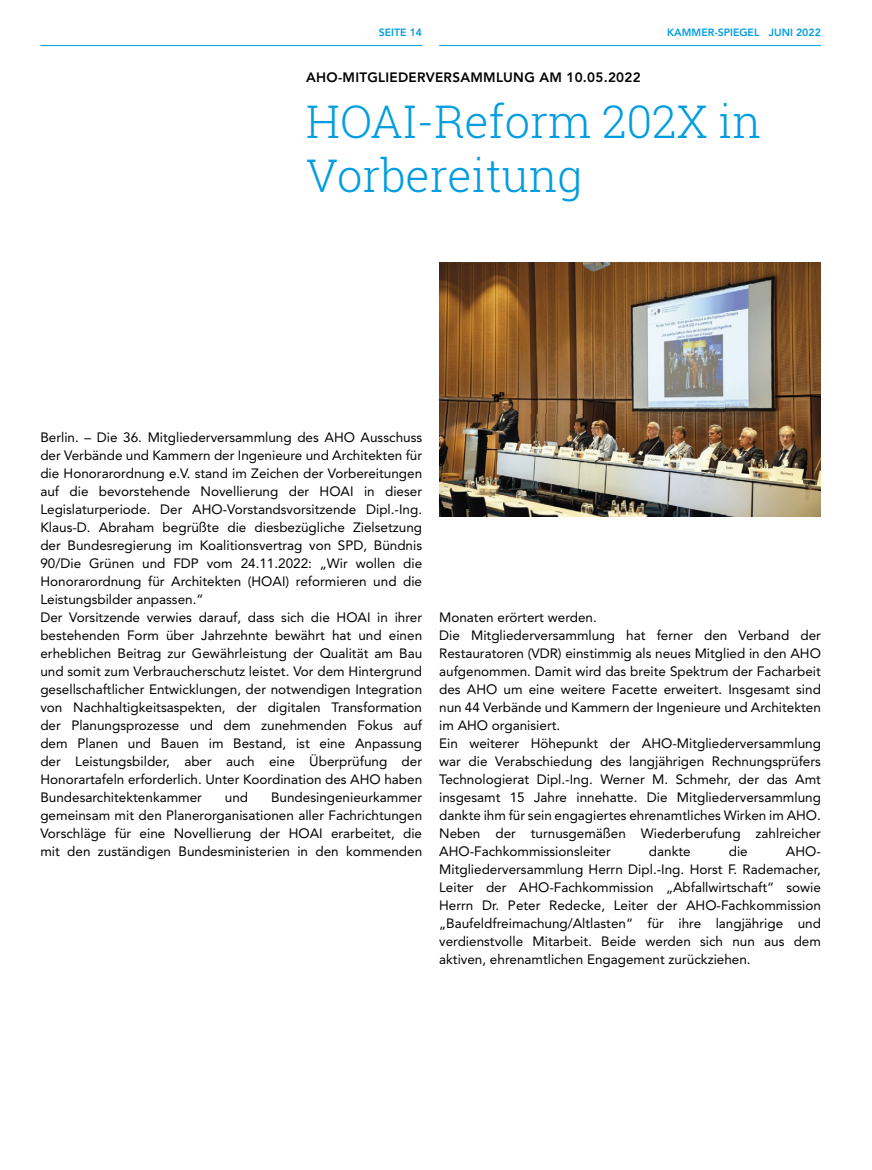
<style>
.page{position:relative;width:872px;height:1170px;background:#fff}
.page>*{position:absolute;margin:0;border:0;box-sizing:border-box;transform-origin:0 0}
.t1{font:300 45px/54px "Roboto Slab";color:#009de0}
.t2{font:13.5px/18px "Avenir LT Std";color:#000}
.t3{font:800 13.5px "Avenir LT Std";letter-spacing:.02em;color:#000}
.t4{font:800 10.5px "Avenir LT Std";color:#009de0}
</style>
<div class="page">
<hr style="left:439px;top:45px;width:382px;height:1px;background:#009de0">
<hr style="left:40px;top:45px;width:382px;height:1px;background:#009de0">
<img style="left:439px;top:262px;width:382px;height:255px">
<p class="t4" style="left:379px;top:26px;width:45px">SEITE 14</p>
<p class="t4" style="left:667px;top:26px;width:155px">KAMMER-SPIEGEL JUNI 2022</p>
<p class="t3" style="left:306px;top:69px;width:336px">AHO-MITGLIEDERVERSAMMLUNG AM 10.05.2022</p>
<h1 class="t1" style="left:306px;top:93px;width:456px">HOAI-Reform 202X in<br>Vorbereitung</h1>
<p class="t2" style="left:40px;top:428px;width:383px">Berlin. – Die 36. Mitgliederversammlung des AHO Ausschuss der Verbände und Kammern der Ingenieure und Architekten für die Honorarordnung e.V. stand im Zeichen der Vorbereitungen auf die bevorstehende Novellierung der HOAI in dieser Legislaturperiode. Der AHO-Vorstandsvorsitzende Dipl.-Ing.<br>Klaus-D. Abraham begrüßte die diesbezügliche Zielsetzung der Bundesregierung im Koalitionsvertrag von SPD, Bündnis 90/Die Grünen und FDP vom 24.11.2022: „Wir wollen die Honorarordnung für Architekten (HOAI) reformieren und die Leistungsbilder anpassen.“<br>Der Vorsitzende verwies darauf, dass sich die HOAI in ihrer bestehenden Form über Jahrzehnte bewährt hat und einen erheblichen Beitrag zur Gewährleistung der Qualität am Bau und somit zum Verbraucherschutz leistet. Vor dem Hintergrund gesellschaftlicher Entwicklungen, der notwendigen Integration von Nachhaltigkeitsaspekten, der digitalen Transformation der Planungsprozesse und dem zunehmenden Fokus auf dem Planen und Bauen im Bestand, ist eine Anpassung der Leistungsbilder, aber auch eine Überprüfung der Honorartafeln erforderlich. Unter Koordination des AHO haben Bundesarchitektenkammer</p>
<p class="t2" style="left:40px;top:788px;width:383px;text-align:justify;text-indent:231px">Bundesingenieurkammer gemeinsam mit den Planerorganisationen aller Fachrichtungen Vorschläge für eine Novellierung der HOAI erarbeitet, die mit den zuständigen Bundesministerien in den kommenden</p>
<p class="t2" style="left:225px;top:788px;width:25px">und</p>
<p class="t2" style="left:439px;top:608px;width:383px">Monaten erörtert werden.<br>Die Mitgliederversammlung hat ferner den Verband der Restauratoren (VDR) einstimmig als neues Mitglied in den AHO aufgenommen. Damit wird das breite Spektrum der Facharbeit des AHO um eine weitere Facette erweitert. Insgesamt sind nun 44 Verbände und Kammern der Ingenieure und Architekten im AHO organisiert.<br>Ein weiterer Höhepunkt der AHO-Mitgliederversammlung war die Verabschiedung des langjährigen Rechnungsprüfers Technologierat Dipl.-Ing. Werner M. Schmehr, der das Amt insgesamt 15 Jahre innehatte. Die Mitgliederversammlung dankte ihm für sein engagiertes ehrenamtliches Wirken im AHO.<br>Neben der turnusgemäßen Wiederberufung zahlreicher AHO-Fachkommissionsleiter</p>
<p class="t2" style="left:649px;top:842px;width:43px">dankte</p>
<p class="t2" style="left:729px;top:842px;width:20px">die</p>
<p class="t2" style="left:439px;top:842px;width:383px;text-align:justify;text-indent:347px">AHO-Mitgliederversammlung Herrn Dipl.-Ing. Horst F. Rademacher, Leiter der AHO-Fachkommission „Abfallwirtschaft“ sowie Herrn Dr. Peter Redecke, Leiter der AHO-Fachkommission „Baufeldfreimachung/Altlasten“ für ihre langjährige und verdienstvolle Mitarbeit. Beide werden sich nun aus dem aktiven, ehrenamtlichen Engagement zurückziehen.</p>
</div>
